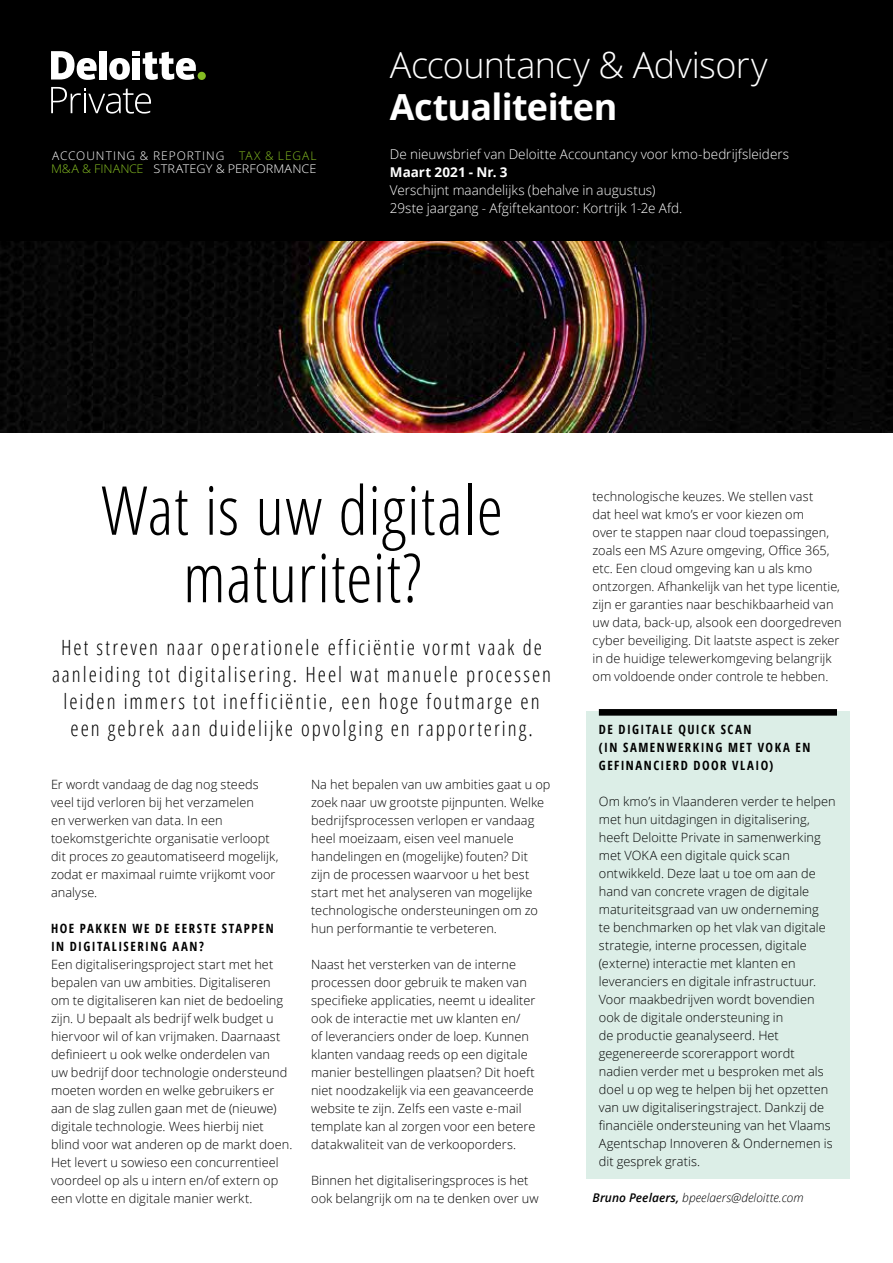
<style>
.page{position:relative;width:893px;height:1263px;background:#fff}
.page>*{position:absolute;margin:0;border:0;box-sizing:border-box;transform-origin:0 0}
.t1{font:300 67.5px/67.5px "Open Sans Condensed";letter-spacing:.005em;color:#000;text-align:center}
.t2{font:300 36px "Open Sans";letter-spacing:-.02em;color:#fff}
.t3{font:700 36px "Open Sans";letter-spacing:-.02em;color:#fff}
.t4{font:300 21px/27px "Open Sans Condensed";letter-spacing:.095em;color:#000;text-align:center}
.t5{font:300 13.5px/18px "Open Sans";color:#fff}
.t6{font:700 13.5px "Open Sans";color:#fff}
.t7{font:300 12.75px/18px "Open Sans";letter-spacing:.005em;color:#000}
.t8{font:700 12.75px/18px "Open Sans Condensed";letter-spacing:.12em;color:#000}
.t9{font:300 12px/13.5px "Open Sans";letter-spacing:.04em;color:#fff}
.t10{font:italic 300 12px "Open Sans";color:#000}
.s1{color:#85bc22}
.s2{font-weight:600}
</style>
<div class="page">
<div style="left:0;top:0;width:893px;height:242px;background:#000"></div>
<div style="left:198px;top:72px;width:8px;height:8px;background:#85bc22;border-radius:50%"></div>
<div style="left:99px;top:51px;width:7px;height:29px;background:#fff"></div>
<svg style="left:109px;top:51px;width:87px;height:29px"></svg>
<svg style="left:51px;top:51px;width:46px;height:29px"></svg>
<svg style="left:51px;top:87px;width:100px;height:27px"></svg>
<img style="left:0;top:241px;width:893px;height:192px">
<div style="left:586px;top:711px;width:264px;height:468px;background:#dceee7"></div>
<div style="left:599px;top:709px;width:238px;height:7px;background:#000"></div>
<p class="t9" style="left:51px;top:148px;width:267px">ACCOUNTING &amp; REPORTING <span class="s1">TAX &amp; LEGAL<br>M&amp;A &amp; FINANCE</span> STRATEGY &amp; PERFORMANCE</p>
<h2 class="t2" style="left:390px;top:40px;width:379px">Accountancy &amp; Advisory</h2>
<h2 class="t3" style="left:390px;top:82px;width:229px">Actualiteiten</h2>
<p class="t5" style="left:390px;top:145px;width:401px">De nieuwsbrief van Deloitte Accountancy voor kmo-bedrijfsleiders</p>
<p class="t6" style="left:390px;top:163px;width:119px">Maart 2021 - Nr. 3</p>
<p class="t5" style="left:390px;top:181px;width:294px">Verschijnt maandelijks (behalve in augustus)<br>29ste jaargang - Afgiftekantoor: Kortrijk 1-2e Afd.</p>
<h1 class="t1" style="left:101px;top:474px;width:403px">Wat is uw digitale maturiteit?</h1>
<h3 class="t4" style="left:52px;top:633px;width:501px">Het streven naar operationele efficiëntie vormt vaak de aanleiding tot digitalisering. Heel wat manuele processen leiden immers tot inefficiëntie, een hoge foutmarge en een gebrek aan duidelijke opvolging en rapportering.</h3>
<p class="t7" style="left:51px;top:775px;width:229px">Er wordt vandaag de dag nog steeds veel tijd verloren bij het verzamelen<br>en verwerken van data. In een toekomstgerichte organisatie verloopt dit proces zo geautomatiseerd mogelijk, zodat er maximaal ruimte vrijkomt voor analyse.</p>
<p class="t8" style="left:51px;top:919px;width:224px">HOE PAKKEN WE DE EERSTE STAPPEN<br>IN DIGITALISERING AAN?</p>
<p class="t7" style="left:51px;top:955px;width:243px">Een digitaliseringsproject start met het bepalen van uw ambities. Digitaliseren om te digitaliseren kan niet de bedoeling zijn. U bepaalt als bedrijf welk budget u hiervoor wil of kan vrijmaken. Daarnaast definieert u ook welke onderdelen van<br>uw bedrijf door technologie ondersteund moeten worden en welke gebruikers er aan de slag zullen gaan met de (nieuwe) digitale technologie. Wees hierbij niet blind voor wat anderen op de markt doen.<br>Het levert u sowieso een concurrentieel voordeel op als u intern en/of extern op een vlotte en digitale manier werkt.</p>
<p class="t7" style="left:311px;top:775px;width:241px">Na het bepalen van uw ambities gaat u op zoek naar uw grootste pijnpunten. Welke bedrijfsprocessen verlopen er vandaag heel moeizaam, eisen veel manuele handelingen en (mogelijke) fouten? Dit<br>zijn de processen waarvoor u het best start met het analyseren van mogelijke technologische ondersteuningen om zo hun performantie te verbeteren.</p>
<p class="t7" style="left:311px;top:955px;width:226px">Naast het versterken van de interne processen door gebruik te maken van specifieke applicaties, neemt u idealiter ook de interactie met uw klanten en/<br>of leveranciers onder de loep. Kunnen klanten vandaag reeds op een digitale manier bestellingen plaatsen? Dit hoeft niet noodzakelijk via een geavanceerde website te zijn. Zelfs een vaste e-mail template kan al zorgen voor een betere datakwaliteit van de verkooporders.</p>
<p class="t7" style="left:311px;top:1171px;width:229px">Binnen het digitaliseringsproces is het ook belangrijk om na te denken over uw</p>
<p class="t7" style="left:592px;top:487px;width:251px">technologische keuzes. We stellen vast<br>dat heel wat kmo’s er voor kiezen om<br>over te stappen naar cloud toepassingen, zoals een MS Azure omgeving, Office 365, etc. Een cloud omgeving kan u als kmo ontzorgen. Afhankelijk van het type licentie, zijn er garanties naar beschikbaarheid van uw data, back-up, alsook een doorgedreven cyber beveiliging. Dit laatste aspect is zeker in de huidige telewerkomgeving belangrijk om voldoende onder controle te hebben.</p>
<p class="t8" style="left:599px;top:720px;width:213px">DE DIGITALE QUICK SCAN<br>(IN SAMENWERKING MET VOKA EN<br>GEFINANCIERD DOOR VLAIO)</p>
<p class="t7" style="left:599px;top:792px;width:238px">Om kmo’s in Vlaanderen verder te helpen met hun uitdagingen in digitalisering, heeft Deloitte Private in samenwerking met VOKA een digitale quick scan ontwikkeld. Deze laat u toe om aan de hand van concrete vragen de digitale maturiteitsgraad van uw onderneming<br>te benchmarken op het vlak van digitale strategie, interne processen, digitale (externe) interactie met klanten en leveranciers en digitale infrastructuur.<br>Voor maakbedrijven wordt bovendien ook de digitale ondersteuning in<br>de productie geanalyseerd. Het gegenereerde scorerapport wordt nadien verder met u besproken met als doel u op weg te helpen bij het opzetten van uw digitaliseringstraject. Dankzij de financiële ondersteuning van het Vlaams Agentschap Innoveren &amp; Ondernemen is dit gesprek gratis.</p>
<p class="t10" style="left:592px;top:1189px;width:213px"><span class="s2">Bruno Peelaers,</span> bpeelaers@deloitte.com</p>
</div>
